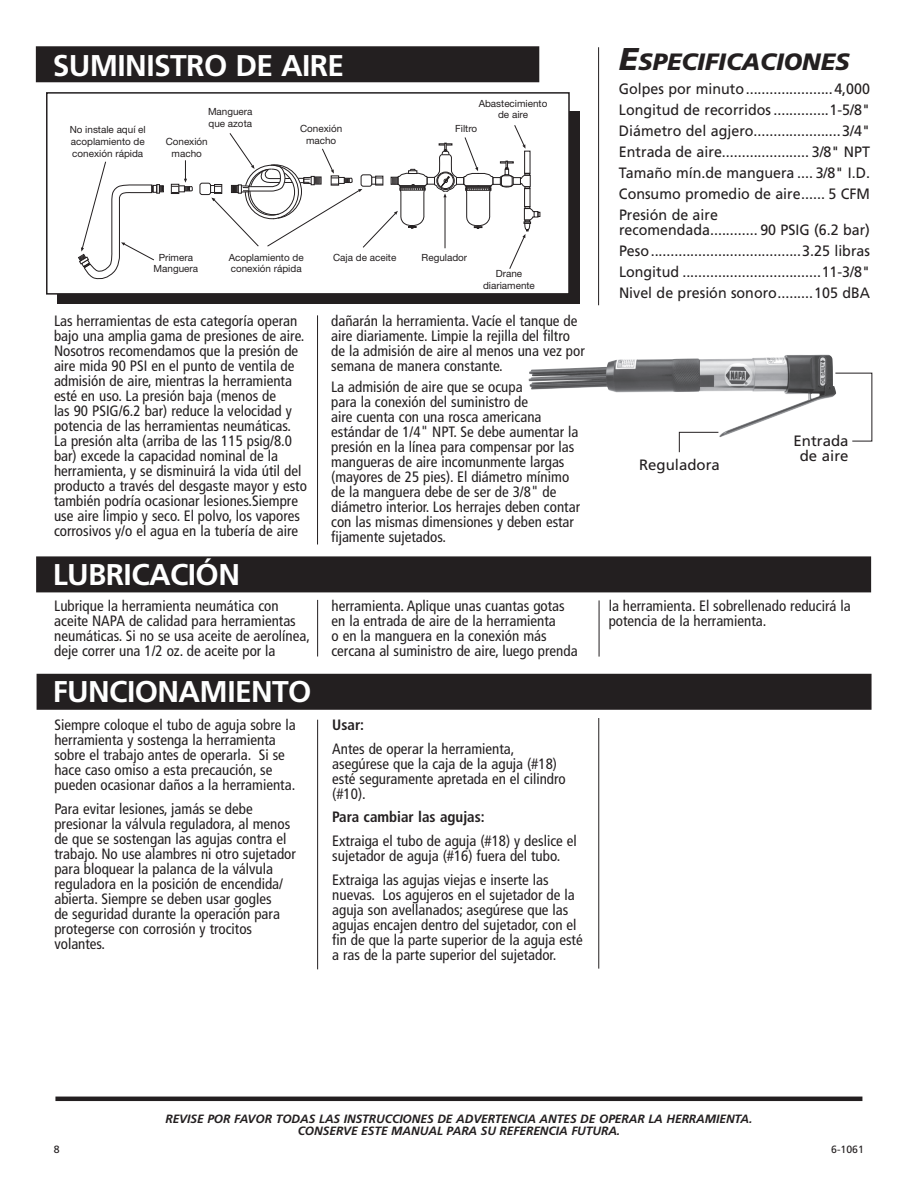
<style>
.page{position:relative;width:918px;height:1188px;background:#fff}
.page>*{position:absolute;margin:0;border:0;box-sizing:border-box;transform-origin:0 0}
.t1{font:700 30px "Frutiger LT Std";letter-spacing:-.02em;color:#fff}
.t2{font:italic 900 23.7px "Frutiger LT Std";color:#231f20}
.t3{font:condensed 15px/15px "Frutiger LT Std";color:#231f20}
.t4{font:15px/21px "Frutiger LT Std";color:#231f20;text-align:justify;scale:.95 1}
.t5{font:700 condensed 15px "Frutiger LT Std";color:#231f20}
.t6{font:15px/15px "Frutiger LT Std";color:#231f20;text-align:center}
.t7{font:italic 700 12px "Frutiger LT Std";letter-spacing:-.005em;color:#231f20}
.t8{font:10.5px "Frutiger LT Std";color:#231f20}
.t9{font:9.9px/11.9px "Helvetica Neue LT Std";color:#231f20;text-align:center}
.s1{font-size:31.5px}
</style>
<div class="page">
<hr style="left:55px;top:1097px;width:807px;height:4px;background:#231f20">
<div style="left:57px;top:111px;width:522px;height:192px;background:#231f20"></div>
<hr style="left:317px;top:315px;width:1px;height:229px;background:#231f20">
<hr style="left:317px;top:600px;width:1px;height:56px;background:#231f20">
<hr style="left:599px;top:600px;width:1px;height:57px;background:#231f20">
<div style="left:37px;top:47px;width:502px;height:35px;background:#231f20"></div>
<div style="left:36px;top:46px;width:503px;height:36px;border:2px solid #231f20"></div>
<div style="left:37px;top:557px;width:833px;height:35px;background:#231f20"></div>
<div style="left:36px;top:556px;width:835px;height:36px;border:2px solid #231f20"></div>
<div style="left:37px;top:675px;width:834px;height:34px;background:#231f20"></div>
<div style="left:37px;top:674px;width:835px;height:36px;border:2px solid #231f20"></div>
<hr style="left:598px;top:718px;width:1px;height:251px;background:#231f20">
<hr style="left:317px;top:720px;width:1px;height:249px;background:#231f20">
<hr style="left:598px;top:47px;width:1px;height:258px;background:#231f20">
<div style="left:47px;top:93px;width:522px;height:201px;background:#fff"></div>
<div style="left:46px;top:92px;width:524px;height:203px;border:2px solid #231f20"></div>
<div style="left:171px;top:184px;width:8px;height:10px;background:#272324"></div>
<svg style="left:171px;top:160px;width:22px;height:33px"></svg>
<div style="left:199px;top:183px;width:12px;height:12px;border:1px solid #231f20;border-radius:2px"></div>
<svg style="left:78px;top:161px;width:86px;height:119px"></svg>
<div style="left:427px;top:177px;width:8px;height:8px;background:#fff;border:1px solid #231f20"></div>
<svg style="left:211px;top:133px;width:217px;height:115px"></svg>
<svg style="left:434px;top:125px;width:106px;height:144px"></svg>
<svg style="left:679px;top:432px;width:40px;height:21px"></svg>
<svg style="left:835px;top:372px;width:38px;height:70px"></svg>
<img style="left:529px;top:355px;width:292px;height:19px">
<h1 class="t1" style="left:53px;top:48px;width:35px">SUMINISTRO</h1>
<h1 class="t1" style="left:235px;top:48px;width:62px">DE AIRE</h1>
<p class="t9" style="left:479px;top:97px;width:70px">Abastecimiento</p>
<p class="t9" style="left:208px;top:105px;width:46px">Manguera</p>
<p class="t9" style="left:498px;top:109px;width:31px">de aire</p>
<p class="t9" style="left:208px;top:117px;width:45px">que azota</p>
<p class="t9" style="left:300px;top:123px;width:44px">Conexión macho</p>
<p class="t9" style="left:455px;top:123px;width:23px">Filtro</p>
<p class="t9" style="left:70px;top:124px;width:78px;text-align:justify">No instale aquí el acoplamiento de conexión rápida</p>
<p class="t9" style="left:166px;top:136px;width:44px">Conexión macho</p>
<p class="t9" style="left:154px;top:251px;width:46px">Primera<br>Manguera</p>
<p class="t9" style="left:229px;top:251px;width:77px">Acoplamiento de</p>
<p class="t9" style="left:333px;top:251px;width:65px">Caja de aceite</p>
<p class="t9" style="left:422px;top:251px;width:47px">Regulador</p>
<p class="t9" style="left:231px;top:263px;width:72px">conexión rápida</p>
<p class="t9" style="left:483px;top:268px;width:53px">Drane diariamente</p>
<p class="t3" style="left:54px;top:314px;width:254px">Las herramientas de esta categoría operan bajo una amplia gama de presiones de aire.<br>Nosotros recomendamos que la presión de aire mida 90 PSI en el punto de ventila de admisión de aire, mientras la herramienta esté en uso. La presión baja (menos de<br>las 90 PSIG/6.2 bar) reduce la velocidad y potencia de las herramientas neumáticas.<br>La presión alta (arriba de las 115 psig/8.0 bar) excede la capacidad nominal de la herramienta, y se disminuirá la vida útil del producto a través del desgaste mayor y esto también podría ocasionar lesiones.Siempre use aire limpio y seco. El polvo, los vapores corrosivos y/o el agua en la tubería de aire</p>
<p class="t3" style="left:331px;top:314px;width:255px">dañarán la herramienta. Vacíe el tanque de aire diariamente. Limpie la rejilla del filtro de la admisión de aire al menos una vez por semana de manera constante.</p>
<p class="t3" style="left:331px;top:380px;width:250px">La admisión de aire que se ocupa<br>para la conexión del suministro de<br>aire cuenta con una rosca americana estándar de 1/4" NPT. Se debe aumentar la presión en la línea para compensar por las mangueras de aire incomunmente largas (mayores de 25 pies). El diámetro mínimo de la manguera debe de ser de 3/8" de diámetro interior. Los herrajes deben contar con las mismas dimensiones y deben estar fijamente sujetados.</p>
<h1 class="t1" style="left:53px;top:557px;width:31px">LUBRICACI</h1>
<h1 class="t1" style="left:196px;top:557px;width:41px">ÓN</h1>
<h2 class="t2" style="left:619px;top:48px;width:232px"><span class="s1">E</span>SPECIFICACIONES</h2>
<p class="t4" style="left:619px;top:79px;width:266px">Golpes por minuto......................4,000<br>Longitud de recorridos ..............1-5/8" Diámetro del agjero......................3/4" Entrada de aire...................... 3/8" NPT Tamaño mín.de manguera .... 3/8" I.D.<br>Consumo promedio de aire...... 5 CFM Presión de aire</p>
<p class="t4" style="left:619px;top:220px;width:177px">recomendada............ 90 psig</p>
<p class="t4" style="left:619px;top:220px;width:266px;text-indent:195px">(6.2 bar)<br>Peso......................................3.25 libras Longitud ...................................11-3/8" Nivel de presión sonoro.........105 dBA</p>
<p class="t6" style="left:639px;top:458px;width:82px">Reguladora</p>
<p class="t6" style="left:794px;top:433px;width:57px">Entrada de aire</p>
<p class="t3" style="left:54px;top:598px;width:257px">Lubrique la herramienta neumática con aceite NAPA de calidad para herramientas neumáticas. Si no se usa aceite de aerolínea, deje correr una 1/2 oz. de aceite por la</p>
<p class="t3" style="left:331px;top:598px;width:248px">herramienta. Aplique unas cuantas gotas en la entrada de aire de la herramienta<br>o en la manguera en la conexión más cercana al suministro de aire, luego prenda</p>
<p class="t3" style="left:609px;top:598px;width:243px">la herramienta. El sobrellenado reducirá la potencia de la herramienta.</p>
<h1 class="t1" style="left:53px;top:674px;width:260px">FUNCIONAMIENTO</h1>
<p class="t3" style="left:54px;top:718px;width:243px">Siempre coloque el tubo de aguja sobre la herramienta y sostenga la herramienta sobre el trabajo antes de operarla. Si se hace caso omiso a esta precaución, se pueden ocasionar daños a la herramienta.</p>
<p class="t3" style="left:54px;top:801px;width:243px">Para evitar lesiones, jamás se debe presionar la válvula reguladora, al menos de que se sostengan las agujas contra el trabajo. No use alambres ni otro sujetador para bloquear la palanca de la válvula reguladora en la posición de encendida/ abierta. Siempre se deben usar gogles<br>de seguridad durante la operación para protegerse con corrosión y trocitos volantes.</p>
<p class="t5" style="left:332px;top:716px;width:33px">Usar:</p>
<p class="t3" style="left:332px;top:741px;width:235px">Antes de operar la herramienta, asegúrese que la caja de la aguja (#18) esté seguramente apretada en el cilindro (#10).</p>
<p class="t5" style="left:332px;top:808px;width:154px">Para cambiar las agujas:</p>
<p class="t3" style="left:332px;top:833px;width:246px">Extraiga el tubo de aguja (#18) y deslice el sujetador de aguja (#16) fuera del tubo.</p>
<p class="t3" style="left:332px;top:872px;width:252px">Extraiga las agujas viejas e inserte las nuevas. Los agujeros en el sujetador de la aguja son avellanados; asegúrese que las agujas encajen dentro del sujetador, con el fin de que la parte superior de la aguja esté a ras de la parte superior del sujetador.</p>
<p class="t7" style="left:165px;top:1111px;width:8px">REVISE</p>
<p class="t7" style="left:207px;top:1111px;width:9px">POR</p>
<p class="t7" style="left:234px;top:1111px;width:9px">FAVOR</p>
<p class="t7" style="left:276px;top:1111px;width:16px">TODAS</p>
<p class="t7" style="left:319px;top:1111px;width:8px">LAS</p>
<p class="t7" style="left:344px;top:1111px;width:34px">INS TRUCCIONES</p>
<p class="t7" style="left:437px;top:1111px;width:28px">DE ADVER</p>
<p class="t7" style="left:495px;top:1111px;width:15px">TENCIA</p>
<p class="t7" style="left:540px;top:1111px;width:68px">ANTESDE OPERAR</p>
<p class="t7" style="left:648px;top:1111px;width:27px">LA HERRA</p>
<p class="t7" style="left:705px;top:1111px;width:49px">MIEN TA.</p>
<p class="t7" style="left:298px;top:1123px;width:9px">CONSERVE</p>
<p class="t7" style="left:361px;top:1123px;width:51px">ES TE MANUAL</p>
<p class="t7" style="left:447px;top:1123px;width:9px">PARA</p>
<p class="t7" style="left:481px;top:1123px;width:27px">SU REFERENCIA</p>
<p class="t7" style="left:571px;top:1123px;width:30px">FU TURA</p>
<p class="t7" style="left:617px;top:1123px;width:5px">.</p>
<p class="t8" style="left:54px;top:1143px;width:7px">8</p>
<p class="t8" style="left:831px;top:1143px;width:34px">6-1061</p>
</div>
